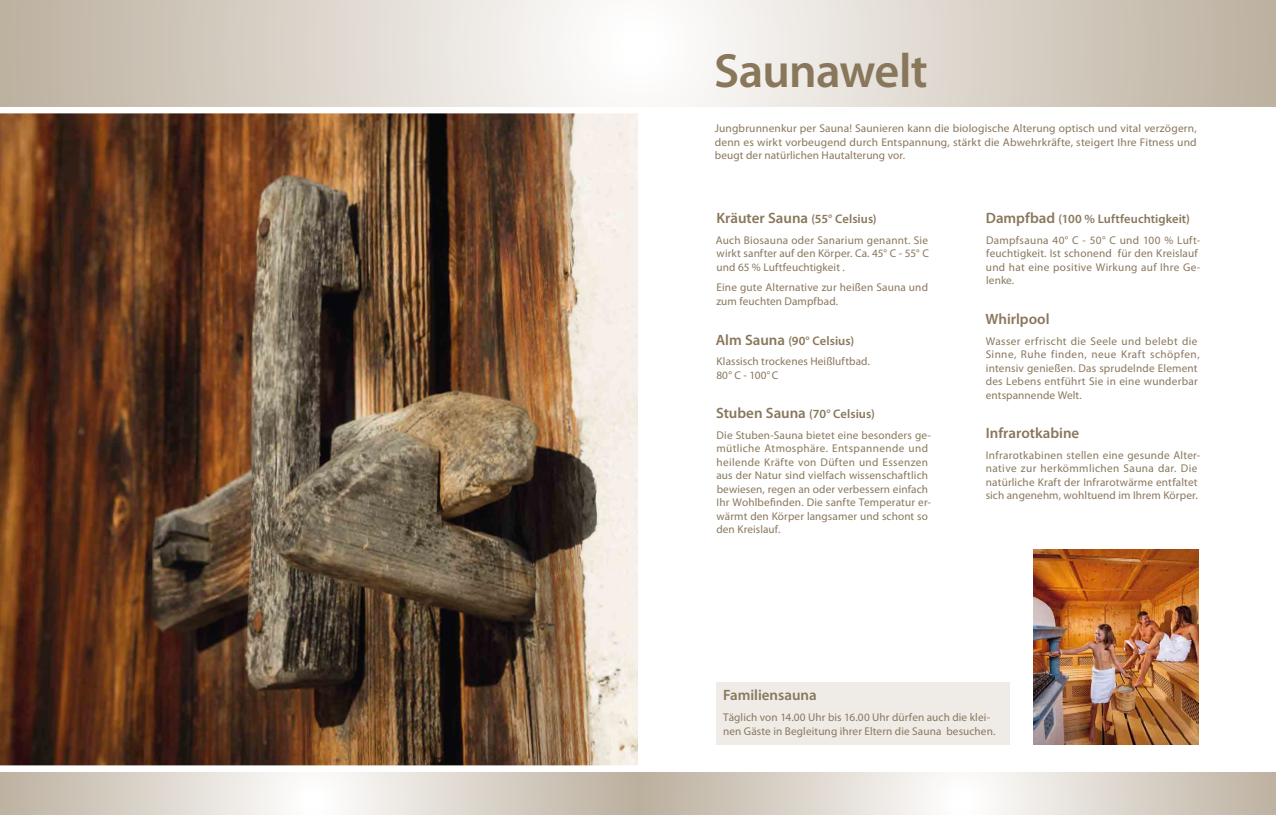
<style>
.page{position:relative;width:1276px;height:815px;background:#fff}
.page>*{position:absolute;margin:0;border:0;box-sizing:border-box;transform-origin:0 0}
.t1{font:600 48.38px "Myriad Pro";letter-spacing:-.015em;color:#89775c}
.t2{font:600 15px "Myriad Pro";color:#89775c}
.t3{font:600 12.5px "Myriad Pro";letter-spacing:.005em;color:#89775c}
.t4{font:11.25px/13.5px "Myriad Pro";letter-spacing:.015em;color:#89775c}
.s1{font-size:12.5px}
.s2{font-size:15px}
</style>
<div class="page">
<svg style="left:0;top:0;width:1276px;height:106px"></svg>
<svg style="left:638px;top:772px;width:638px;height:43px"></svg>
<svg style="left:0;top:772px;width:638px;height:43px"></svg>
<img style="left:0;top:113px;width:638px;height:652px">
<img style="left:1033px;top:549px;width:165px;height:195px">
<div style="left:716px;top:682px;width:293px;height:62px;background:#efece8"></div>
<h1 class="t1" style="left:714px;top:40px;width:215px">Saunawelt</h1>
<p class="t4" style="left:715px;top:122px;width:483px;text-align:justify">Jungbrunnenkur per Sauna! Saunieren kann die biologische Alterung optisch und vital verzögern, denn es wirkt vorbeugend durch Entspannung, stärkt die Abwehrkräfte, steigert Ihre Fitness und beugt der natürlichen Hautalterung vor.</p>
<h2 class="t2" style="left:716px;top:209px;width:162px">Kräuter Sauna <span class="s1">(55° Celsius)</span></h2>
<p class="t4" style="left:716px;top:233px;width:215px;text-align:justify">Auch Biosauna oder Sanarium genannt. Sie wirkt sanfter auf den Körper. Ca. 45° C - 55° C und 65 % Luftfeuchtigkeit .</p>
<p class="t4" style="left:716px;top:281px;width:213px">Eine gute Alternative zur heißen Sauna und zum feuchten Dampfbad.</p>
<p class="t3" style="left:716px;top:332px;width:140px"><span class="s2">Alm Sauna</span> (90° Celsius)</p>
<p class="t4" style="left:716px;top:354px;width:155px">Klassisch trockenes Heißluftbad.<br>80° C - 100°C</p>
<p class="t3" style="left:716px;top:406px;width:160px"><span class="s2">Stuben Sauna</span> (70° Celsius)</p>
<p class="t4" style="left:716px;top:428px;width:216px">Die Stuben-Sauna bietet eine besonders ge&shy;mütliche Atmosphäre. Entspannende und heilende Kräfte von Düften und Essenzen aus der Natur sind vielfach wissenschaftlich bewiesen, regen an oder verbessern einfach Ihr Wohlbefinden. Die sanfte Temperatur er&shy;wärmt den Körper langsamer und schont so den Kreislauf.</p>
<p class="t3" style="left:985px;top:211px;width:206px"><span class="s2">Dampfbad</span> (100 % Luftfeuchtigkeit)</p>
<p class="t4" style="left:986px;top:233px;width:216px">Dampfsauna 40° C - 50° C und 100 % Luft&shy;feuchtigkeit. Ist schonend für den Kreislauf und hat eine positive Wirkung auf Ihre Ge&shy;lenke.</p>
<h2 class="t2" style="left:985px;top:309px;width:66px">Whirlpool</h2>
<p class="t4" style="left:985px;top:334px;width:215px">Wasser erfrischt die Seele und belebt die Sinne, Ruhe finden, neue Kraft schöpfen, intensiv genießen. Das sprudelnde Element des Lebens entführt Sie in eine wunderbar entspannende Welt.</p>
<h2 class="t2" style="left:986px;top:424px;width:95px">Infrarotkabine</h2>
<p class="t4" style="left:985px;top:448px;width:216px">Infrarotkabinen stellen eine gesunde Alter&shy;native zur herkömmlichen Sauna dar. Die natürliche Kraft der Infrarotwärme entfaltet sich angenehm, wohltuend im Ihrem Körper.</p>
<h2 class="t2" style="left:723px;top:686px;width:95px">Familiensauna</h2>
<p class="t4" style="left:723px;top:710px;width:274px">Täglich von 14.00 Uhr bis 16.00 Uhr dürfen auch die klei&shy;nen Gäste in Begleitung ihrer Eltern die Sauna besuchen.</p>
</div>
